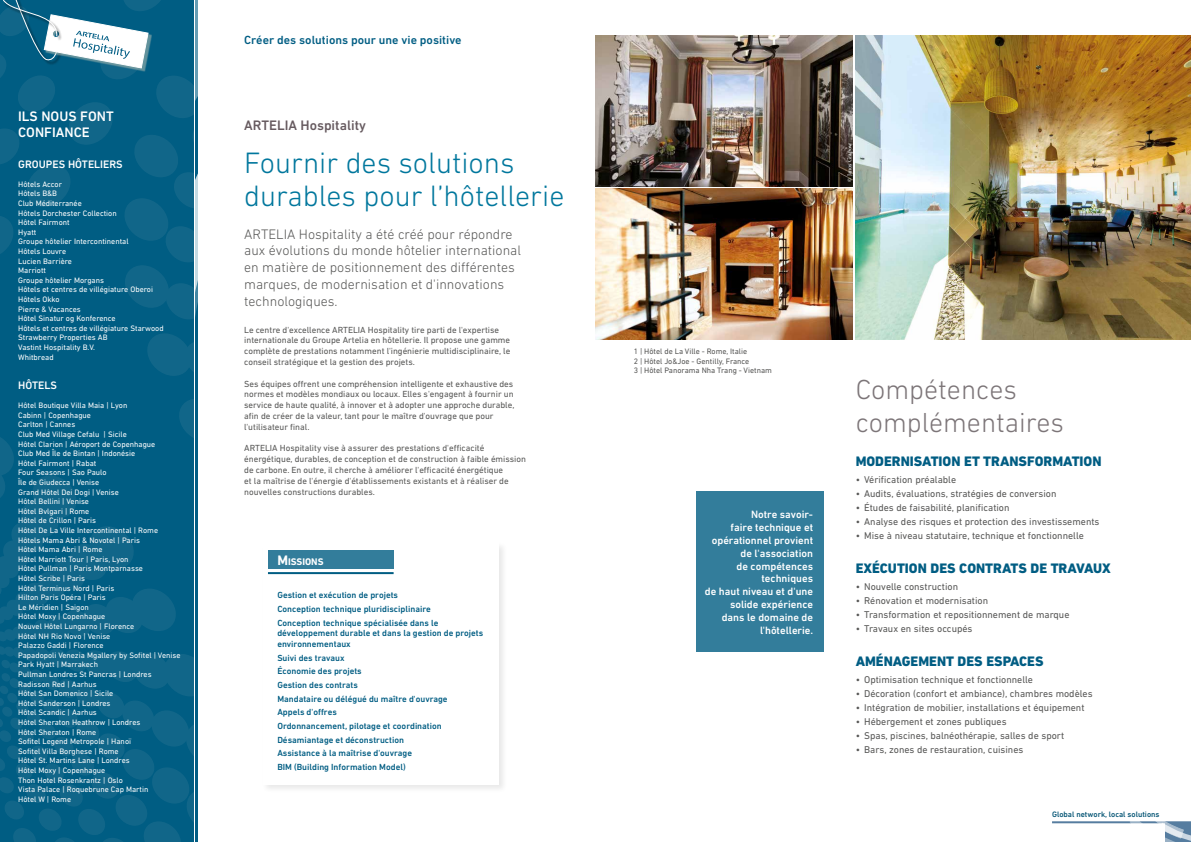
<style>
.page{position:relative;width:1191px;height:842px;background:#fff}
.page>*{position:absolute;margin:0;border:0;box-sizing:border-box;transform-origin:0 0}
.t1{font:300 30px/33px "DIN Next LT Pro";color:#00779d}
.t2{font:300 28px/33.6px "DIN Next LT Pro";color:#7c7578}
.t3{font:300 14px/16.8px "DIN Next LT Pro";color:#575756}
.t4{font:800 14px "DIN Next LT Pro";color:#005d83}
.t5{font:500 14px/16.8px "DIN Next LT Pro";color:#fff}
.t6{font:500 14px "DIN Next LT Pro";color:#675b60}
.t7{font:500 12px "DIN Next LT Pro";color:#005d83}
.t8{font:500 11px "DIN Next LT Pro";color:#fff}
.t9{font:500 10.8px/13px "DIN Next LT Pro";color:#fff;text-align:right}
.t10{font:10px "DIN Next LT Pro";color:#575756}
.t11{font:700 9.8px "DIN Next LT Pro";color:#fff}
.t12{font:9px/10.8px "DIN Next LT Pro";color:#575756}
.t13{font:500 9px/13.6px "DIN Next LT Pro";color:#005d83}
.t14{font:8px/9.6px "DIN Next LT Pro";color:#fff}
.t15{font:8px/9.6px "DIN Next LT Pro";color:#575756}
.t16{font:500 8px "DIN Next LT Pro";color:#085776}
.t17{font:6px "Minion Pro";letter-spacing:-.01em;color:#fff}
.s1{font-size:14px}
</style>
<div class="page">
<div style="left:261px;top:541px;width:247px;height:253px;background:#f7f7f7"></div>
<div style="left:263px;top:542px;width:235px;height:242px;background:#fff"></div>
<div style="left:268px;top:550px;width:125px;height:19px;background:#337d9b"></div>
<div style="left:696px;top:492px;width:128px;height:160px;background:#337d9b"></div>
<img style="left:595px;top:189px;width:258px;height:150px">
<hr style="left:1052px;top:821px;width:139px;height:2px;background:#567da0">
<svg style="left:1129px;top:821px;width:62px;height:21px"></svg>
<img style="left:855px;top:35px;width:336px;height:304px">
<img style="left:595px;top:35px;width:258px;height:152px">
<svg style="left:0;top:0;width:197px;height:842px;background:#0c6488"></svg>
<hr style="left:268px;top:572px;width:125px;height:2px;background:#005d83">
<h3 class="t5" style="left:18px;top:107px;width:97px">ILS NOUS FONT<br>CONFIANCE</h3>
<h3 class="t8" style="left:18px;top:157px;width:106px">GROUPES HÔTELIERS</h3>
<p class="t14" style="left:18px;top:179px;width:147px">Hôtels Accor<br>Hôtels B&amp;B<br>Club Méditerranée<br>Hôtels Dorchester Collection<br>Hôtel Fairmont<br>Hyatt<br>Groupe hôtelier Intercontinental<br>Hôtels Louvre<br>Lucien Barrière<br>Marriott<br>Groupe hôtelier Morgans<br>Hôtels et centres de villégiature Oberoi<br>Hôtels Okko<br>Pierre &amp; Vacances<br>Hôtel Sinatur og Konference<br>Hôtels et centres de villégiature Starwood<br>Strawberry Properties AB<br>Vastint Hospitality B.V.<br>Whitbread</p>
<h3 class="t8" style="left:18px;top:379px;width:40px">HÔTELS</h3>
<p class="t14" style="left:18px;top:400px;width:164px">Hôtel Boutique Villa Maia | Lyon<br>Cabinn | Copenhague<br>Carlton | Cannes<br>Club Med Village Cefalu | Sicile<br>Hôtel Clarion | Aéroport de Copenhague<br>Club Med Île de Bintan | Indonésie<br>Hôtel Fairmont | Rabat<br>Four Seasons | Sao Paulo<br>Île de Giudecca | Venise<br>Grand Hôtel Dei Dogi | Venise<br>Hôtel Bellini | Venise<br>Hôtel Bvlgari | Rome<br>Hôtel de Crillon | Paris<br>Hôtel De La Ville Intercontinental | Rome<br>Hôtels Mama Abri &amp; Novotel | Paris<br>Hôtel Mama Abri | Rome<br>Hôtel Marriott Tour | Paris, Lyon<br>Hôtel Pullman | Paris Montparnasse<br>Hôtel Scribe | Paris<br>Hôtel Terminus Nord | Paris<br>Hilton Paris Opéra | Paris<br>Le Méridien | Saigon<br>Hôtel Moxy | Copenhague<br>Nouvel Hôtel Lungarno | Florence<br>Hôtel NH Rio Novo | Venise<br>Palazzo Gaddi | Florence<br>Papadopoli Venezia Mgallery by Sofitel | Venise<br>Park Hyatt | Marrakech<br>Pullman Londres St Pancras | Londres<br>Radisson Red | Aarhus<br>Hôtel San Domenico | Sicile<br>Hôtel Sanderson | Londres<br>Hôtel Scandic | Aarhus<br>Hôtel Sheraton Heathrow | Londres<br>Hôtel Sheraton | Rome<br>Sofitel Legend Metropole | Hanoï<br>Sofitel Villa Borghese | Rome<br>Hôtel St. Martins Lane | Londres<br>Hôtel Moxy | Copenhague<br>Thon Hotel Rosenkrantz | Oslo<br>Vista Palace | Roquebrune Cap Martin<br>Hôtel W | Rome</p>
<h3 class="t7" style="left:244px;top:33px;width:219px">Créer des solutions pour une vie positive</h3>
<h3 class="t6" style="left:244px;top:117px;width:123px">ARTELIA Hospitality</h3>
<h1 class="t1" style="left:244px;top:146px;width:322px">Fournir des solutions durables pour l’hôtellerie</h1>
<h3 class="t3" style="left:244px;top:225px;width:278px">ARTELIA Hospitality a été créé pour répondre aux évolutions du monde hôtelier international en matière de positionnement des différentes marques, de modernisation et d'innovations technologiques.</h3>
<p class="t12" style="left:244px;top:324px;width:268px">Le centre d'excellence ARTELIA Hospitality tire parti de l'expertise internationale du Groupe Artelia en hôtellerie. Il propose une gamme complète de prestations notamment l'ingénierie multidisciplinaire, le conseil stratégique et la gestion des projets.</p>
<p class="t12" style="left:244px;top:378px;width:272px">Ses équipes offrent une compréhension intelligente et exhaustive des normes et modèles mondiaux ou locaux. Elles s'engagent à fournir un service de haute qualité, à innover et à adopter une approche durable, afin de créer de la valeur, tant pour le maître d'ouvrage que pour l'utilisateur final.</p>
<p class="t12" style="left:244px;top:443px;width:283px">ARTELIA Hospitality vise à assurer des prestations d'efficacité énergétique, durables, de conception et de construction à faible émission de carbone. En outre, il cherche à améliorer l'efficacité énergétique<br>et la maîtrise de l'énergie d'établissements existants et à réaliser de nouvelles constructions durables.</p>
<p class="t11" style="left:277px;top:556px;width:48px"><span class="s1">M</span>ISSIONS</p>
<p class="t13" style="left:277px;top:588px;width:163px">Gestion et exécution de projets<br>Conception technique pluridisciplinaire<br>Conception technique spécialisée dans le</p>
<p class="t13" style="left:277px;top:628px;width:207px;line-height:10.8px">développement durable et dans la gestion de projets environnementaux</p>
<p class="t13" style="left:277px;top:651px;width:172px">Suivi des travaux<br>Économie des projets<br>Gestion des contrats<br>Mandataire ou délégué du maître d'ouvrage<br>Appels d'offres<br>Ordonnancement, pilotage et coordination<br>Désamiantage et déconstruction<br>Assistance à la maîtrise d'ouvrage<br>BIM (Building Information Model)</p>
<p class="t17" style="left:845px;top:182px;width:41px;rotate:-90deg">© Janos Grapow</p>
<p class="t15" style="left:634px;top:347px;width:140px">1 | Hôtel de La Ville - Rome, Italie<br>2 | Hôtel Jo&amp;Joe - Gentilly, France<br>3 | Hôtel Panorama Nha Trang - Vietnam</p>
<h3 class="t9" style="left:705px;top:507px;width:110px">Notre savoir-<br>faire technique et opérationnel provient de l'association<br>de compétences techniques<br>de haut niveau et d'une solide expérience dans le domaine de l'hôtellerie.</h3>
<h2 class="t2" style="left:855px;top:372px;width:210px">Compétences complémentaires</h2>
<h3 class="t4" style="left:855px;top:453px;width:247px">MODERNISATION ET TRANSFORMATION</h3>
<p class="t10" style="left:855px;top:474px;width:102px">• Vérification préalable</p>
<p class="t10" style="left:855px;top:488px;width:202px">• Audits, évaluations, stratégies de conversion</p>
<p class="t10" style="left:855px;top:502px;width:155px">• Études de faisabilité, planification</p>
<p class="t10" style="left:855px;top:516px;width:245px">• Analyse des risques et protection des investissements</p>
<p class="t10" style="left:855px;top:530px;width:230px">• Mise à niveau statutaire, technique et fonctionnelle</p>
<h3 class="t4" style="left:855px;top:560px;width:257px">EXÉCUTION DES CONTRATS DE TRAVAUX</h3>
<p class="t10" style="left:855px;top:581px;width:104px">• Nouvelle construction</p>
<p class="t10" style="left:855px;top:595px;width:134px">• Rénovation et modernisation</p>
<p class="t10" style="left:855px;top:609px;width:215px">• Transformation et repositionnement de marque</p>
<p class="t10" style="left:855px;top:623px;width:118px">• Travaux en sites occupés</p>
<h3 class="t4" style="left:855px;top:653px;width:189px">AMÉNAGEMENT DES ESPACES</h3>
<p class="t10" style="left:855px;top:674px;width:179px">• Optimisation technique et fonctionnelle</p>
<p class="t10" style="left:855px;top:688px;width:238px">• Décoration (confort et ambiance), chambres modèles</p>
<p class="t10" style="left:855px;top:702px;width:230px">• Intégration de mobilier, installations et équipement</p>
<p class="t10" style="left:855px;top:716px;width:152px">• Hébergement et zones publiques</p>
<p class="t10" style="left:855px;top:730px;width:210px">• Spas, piscines, balnéothérapie, salles de sport</p>
<p class="t10" style="left:855px;top:744px;width:169px">• Bars, zones de restauration, cuisines</p>
<p class="t16" style="left:1052px;top:809px;width:109px">Global network, local solutions</p>
</div>
